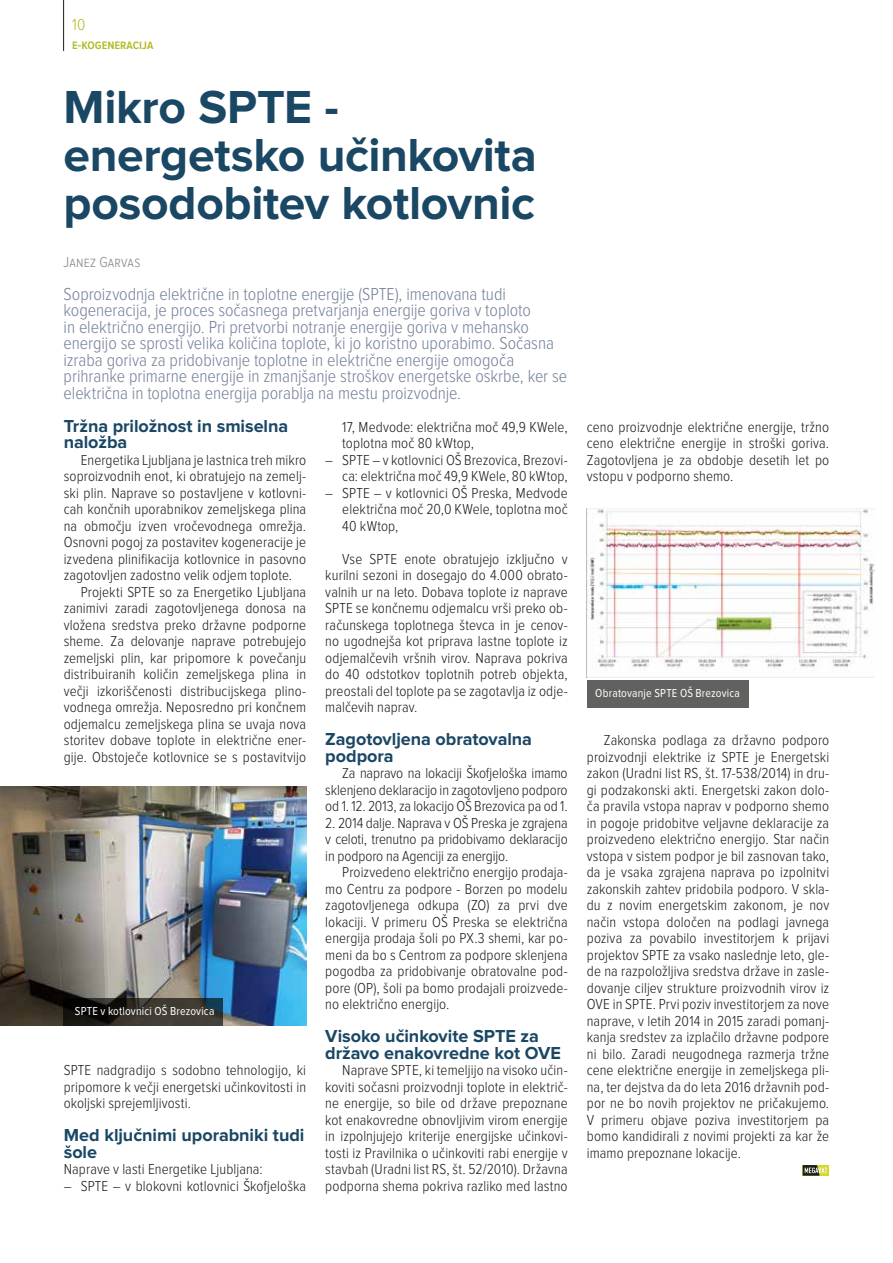
<style>
.page{position:relative;width:893px;height:1263px;background:#fff}
.page>*{position:absolute;margin:0;border:0;box-sizing:border-box;transform-origin:0 0}
.t1{font:700 48px/48px "Proxima Nova";letter-spacing:-.01em;color:#1a4764}
.t2{font:300 18px/16.5px "Proxima Nova Cond";color:#738299}
.t3{font:700 18px/16.5px "Proxima Nova";letter-spacing:-.005em;color:#1a4764}
.t4{font:300 16.5px "Proxima Nova Cond";color:#b3b925}
.t5{font:300 15px/16.5px "Proxima Nova Cond";letter-spacing:.005em;color:#1d1d1b;text-align:justify}
.t6{font:300 15px "Proxima Nova Cond";letter-spacing:.015em;color:#878787}
.t7{font:600 13.5px "Proxima Nova Cond";color:#b3b925}
.t8{font:12px "Proxima Nova Cond";letter-spacing:.015em;color:#fff}
</style>
<div class="page">
<hr style="left:63px;top:0;width:1px;height:51px;background:#1d1d1b">
<svg style="left:827px;top:1165px;width:2px;height:11px"></svg>
<svg style="left:803px;top:1165px;width:24px;height:11px"></svg>
<img style="left:0;top:787px;width:306px;height:239px">
<img style="left:587px;top:508px;width:287px;height:169px">
<svg style="left:64px;top:998px;width:159px;height:28px;background:#2b2a25"></svg>
<div style="left:587px;top:680px;width:161px;height:28px;background:#61615f"></div>
<p class="t4" style="left:72px;top:17px;width:15px">10</p>
<p class="t7" style="left:72px;top:38px;width:83px">e-kogeneracija</p>
<h1 class="t1" style="left:64px;top:85px;width:475px">Mikro SPTE - energetsko učinkovita posodobitev kotlovnic</h1>
<p class="t6" style="left:64px;top:255px;width:78px">Janez Garvas</p>
<p class="t2" style="left:64px;top:286px;width:505px">Soproizvodnja električne in toplotne energije (SPTE), imenovana tudi kogeneracija, je proces sočasnega pretvarjanja energije goriva v toploto<br>in električno energijo. Pri pretvorbi notranje energije goriva v mehansko energijo se sprosti velika količina toplote, ki jo koristno uporabimo. Sočasna izraba goriva za pridobivanje toplotne in električne energije omogoča prihranke primarne energije in zmanjšanje stroškov energetske oskrbe, ker se električna in toplotna energija porablja na mestu proizvodnje.</p>
<p class="t3" style="left:64px;top:418px;width:226px">Tržna priložnost in smiselna naložba</p>
<p class="t5" style="left:81px;top:452px;width:227px">Energetika Ljubljana je lastnica treh mikro</p>
<p class="t5" style="left:64px;top:468px;width:244px">soproizvodnih enot, ki obratujejo na zemelj-</p>
<p class="t5" style="left:64px;top:485px;width:244px">ski plin. Naprave so postavljene v kotlovni-</p>
<p class="t5" style="left:64px;top:501px;width:244px">cah končnih uporabnikov zemeljskega plina</p>
<p class="t5" style="left:64px;top:518px;width:244px">na območju izven vročevodnega omrežja.</p>
<p class="t5" style="left:64px;top:534px;width:244px">Osnovni pogoj za postavitev kogeneracije je</p>
<p class="t5" style="left:64px;top:551px;width:244px">izvedena plinifikacija kotlovnice in pasovno</p>
<p class="t5" style="left:64px;top:567px;width:230px">zagotovljen zadostno velik odjem toplote.</p>
<p class="t5" style="left:81px;top:584px;width:227px">Projekti SPTE so za Energetiko Ljubljana</p>
<p class="t5" style="left:64px;top:600px;width:244px">zanimivi zaradi zagotovljenega donosa na</p>
<p class="t5" style="left:64px;top:617px;width:244px">vložena sredstva preko državne podporne</p>
<p class="t5" style="left:64px;top:633px;width:244px">sheme. Za delovanje naprave potrebujejo</p>
<p class="t5" style="left:64px;top:650px;width:244px">zemeljski plin, kar pripomore k povečanju</p>
<p class="t5" style="left:64px;top:666px;width:244px">distribuiranih količin zemeljskega plina in</p>
<p class="t5" style="left:64px;top:683px;width:244px">večji izkoriščenosti distribucijskega plino-</p>
<p class="t5" style="left:64px;top:699px;width:244px">vodnega omrežja. Neposredno pri končnem</p>
<p class="t5" style="left:64px;top:716px;width:244px">odjemalcu zemeljskega plina se uvaja nova</p>
<p class="t5" style="left:64px;top:732px;width:244px">storitev dobave toplote in električne ener-</p>
<p class="t5" style="left:64px;top:749px;width:244px">gije. Obstoječe kotlovnice se s postavitvijo</p>
<p class="t8" style="left:75px;top:1006px;width:141px">SPTE v kotlovnici OŠ Brezovica</p>
<p class="t5" style="left:64px;top:1062px;width:244px">SPTE nadgradijo s sodobno tehnologijo, ki pripomore k večji energetski učinkovitosti in okoljski sprejemljivosti.</p>
<p class="t3" style="left:64px;top:1128px;width:242px">Med ključnimi uporabniki tudi šole</p>
<p class="t5" style="left:64px;top:1161px;width:200px">Naprave v lasti Energetike Ljubljana:</p>
<p class="t5" style="left:64px;top:1178px;width:244px">– SPTE – v blokovni kotlovnici Škofjeloška</p>
<p class="t5" style="left:342px;top:419px;width:227px">17, Medvode: električna moč 49,9 KWele, toplotna moč 80 kWtop,</p>
<p class="t5" style="left:325px;top:452px;width:244px;text-align:right">– SPTE – v kotlovnici OŠ Brezovica, Brezovi&shy;ca: električna moč 49,9 KWele, 80 kWtop,</p>
<p class="t5" style="left:342px;top:485px;width:227px;text-indent:-17px">– SPTE – v kotlovnici OŠ Preska, Medvode električna moč 20,0 KWele, toplotna moč 40 kWtop,</p>
<p class="t5" style="left:325px;top:551px;width:244px;text-indent:17px">Vse SPTE enote obratujejo izključno v kurilni sezoni in dosegajo do 4.000 obrato&shy;valnih ur na leto. Dobava toplote iz naprave SPTE se končnemu odjemalcu vrši preko ob&shy;računskega toplotnega števca in je cenov&shy;no ugodnejša kot priprava lastne toplote iz odjemalčevih vršnih virov. Naprava pokriva do 40 odstotkov toplotnih potreb objekta, preostali del toplote pa se zagotavlja iz odje&shy;malčevih naprav.</p>
<p class="t3" style="left:325px;top:732px;width:208px">Zagotovljena obratovalna podpora</p>
<p class="t5" style="left:325px;top:765px;width:244px;text-indent:17px">Za napravo na lokaciji Škofjeloška imamo sklenjeno deklaracijo in zagotovljeno podporo od 1. 12. 2013, za lokacijo OŠ Brezovica pa od 1.</p>
<p class="t5" style="left:325px;top:815px;width:244px">2. 2014 dalje. Naprava v OŠ Preska je zgrajena v celoti, trenutno pa pridobivamo deklaracijo in podporo na Agenciji za energijo.</p>
<p class="t5" style="left:325px;top:864px;width:244px;text-indent:17px">Proizvedeno električno energijo prodaja&shy;mo Centru za podpore - Borzen po modelu zagotovljenega odkupa (ZO) za prvi dve lokaciji. V primeru OŠ Preska se električna energija prodaja šoli po PX.3 shemi, kar po&shy;meni da bo s Centrom za podpore sklenjena pogodba za pridobivanje obratovalne pod&shy;pore (OP), šoli pa bomo prodajali proizvede&shy;no električno energijo.</p>
<p class="t3" style="left:325px;top:1029px;width:237px">Visoko učinkovite SPTE za državo enakovredne kot OVE</p>
<p class="t5" style="left:325px;top:1062px;width:244px;text-indent:17px">Naprave SPTE, ki temeljijo na visoko učin&shy;koviti sočasni proizvodnji toplote in električ&shy;ne energije, so bile od države prepoznane kot enakovredne obnovljivim virom energije in izpolnjujejo kriterije energijske učinkovi&shy;tosti iz Pravilnika o učinkoviti rabi energije v stavbah (Uradni list RS, št. 52/2010). Državna podporna shema pokriva razliko med lastno</p>
<p class="t5" style="left:587px;top:419px;width:244px">ceno proizvodnje električne energije, tržno ceno električne energije in stroški goriva.<br>Zagotovljena je za obdobje desetih let po vstopu v podporno shemo.</p>
<p class="t8" style="left:595px;top:688px;width:146px">Obratovanje SPTE OŠ Brezovica</p>
<p class="t5" style="left:587px;top:732px;width:244px;text-indent:17px">Zakonska podlaga za državno podporo proizvodnji elektrike iz SPTE je Energetski zakon (Uradni list RS, št. 17-538/2014) in dru&shy;gi podzakonski akti. Energetski zakon dolo&shy;ča pravila vstopa naprav v podporno shemo in pogoje pridobitve veljavne deklaracije za proizvedeno električno energijo. Star način vstopa v sistem podpor je bil zasnovan tako, da je vsaka zgrajena naprava po izpolnitvi zakonskih zahtev pridobila podporo. V skla&shy;du z novim energetskim zakonom, je nov način vstopa določen na podlagi javnega poziva za povabilo investitorjem k prijavi projektov SPTE za vsako naslednje leto, gle&shy;de na razpoložljiva sredstva države in zasle&shy;dovanje ciljev strukture proizvodnih virov iz OVE in SPTE. Prvi poziv investitorjem za nove naprave, v letih 2014 in 2015 zaradi pomanj&shy;kanja sredstev za izplačilo državne podpore ni bilo. Zaradi neugodnega razmerja tržne cene električne energije in zemeljskega pli&shy;na, ter dejstva da do leta 2016 državnih pod&shy;por ne bo novih projektov ne pričakujemo.<br>V primeru objave poziva investitorjem pa bomo kandidirali z novimi projekti za kar že imamo prepoznane lokacije.</p>
</div>
